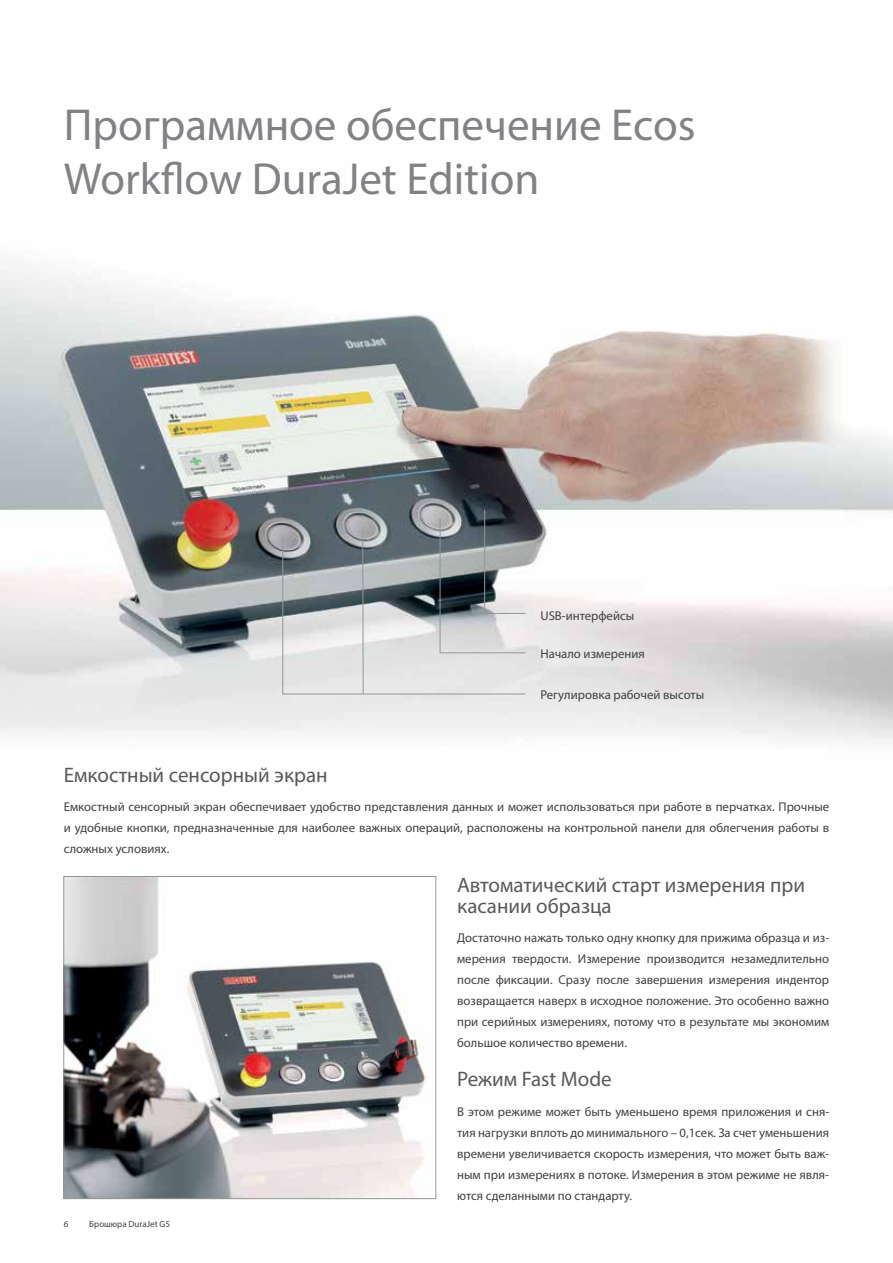
<style>
.page{position:relative;width:893px;height:1263px;background:#fff}
.page>*{position:absolute;margin:0;border:0;box-sizing:border-box;transform-origin:0 0}
.t1{font:45px/54px "Myriad Pro";color:#808285}
.t2{font:21px/21px "Myriad Pro";color:#58595b}
.t3{font:12.75px/21px "Myriad Pro";color:#414042;text-align:justify}
.t4{font:9px "Myriad Pro";color:#414042}
</style>
<div class="page">
<img style="left:0;top:270px;width:893px;height:472px">
<svg style="left:282px;top:509px;width:244px;height:186px;background:#a7acae"></svg>
<img style="left:65px;top:878px;width:361px;height:319px">
<div style="left:63px;top:876px;width:373px;height:323px;border:1px solid #939598"></div>
<h1 class="t1" style="left:64px;top:97px;width:633px">Программное обеспечение Ecos<br>Workflow DuraJet Edition</h1>
<p class="t3" style="left:540px;top:605px;width:95px">USB-интерфейсы</p>
<p class="t3" style="left:540px;top:643px;width:106px">Начало измерения</p>
<p class="t3" style="left:540px;top:684px;width:165px">Регулировка рабочей высоты</p>
<h2 class="t2" style="left:64px;top:764px;width:265px">Емкостный сенсорный экран</h2>
<p class="t3" style="left:64px;top:796px;width:767px">Емкостный сенсорный экран обеспечивает удобство представления данных и может использоваться при работе в перчатках. Прочные и удобные кнопки, предназначенные для наиболее важных операций, расположены на контрольной панели для облегчения работы в сложных условиях.</p>
<h2 class="t2" style="left:457px;top:874px;width:349px">Автоматический старт измерения при касании образца</h2>
<p class="t3" style="left:457px;top:927px;width:374px">Достаточно нажать только одну кнопку для прижима образца и из&shy;мерения твердости. Измерение производится незамедлительно после фиксации. Сразу после завершения измерения индентор возвращается наверх в исходное положение. Это особенно важно при серийных измерениях, потому что в результате мы экономим большое количество времени.</p>
<h2 class="t2" style="left:457px;top:1068px;width:156px">Режим Fast Mode</h2>
<p class="t3" style="left:457px;top:1100px;width:374px">В этом режиме может быть уменьшено время приложения и сня&shy;тия нагрузки вплоть до минимального – 0,1сек. За счет уменьшения времени увеличивается скорость измерения, что может быть важ&shy;ным при измерениях в потоке. Измерения в этом режиме не явля&shy;ются сделанными по стандарту.</p>
<p class="t4" style="left:64px;top:1218px;width:6px">6</p>
<p class="t4" style="left:89px;top:1218px;width:82px">Брошюра DuraJet G5</p>
</div>
